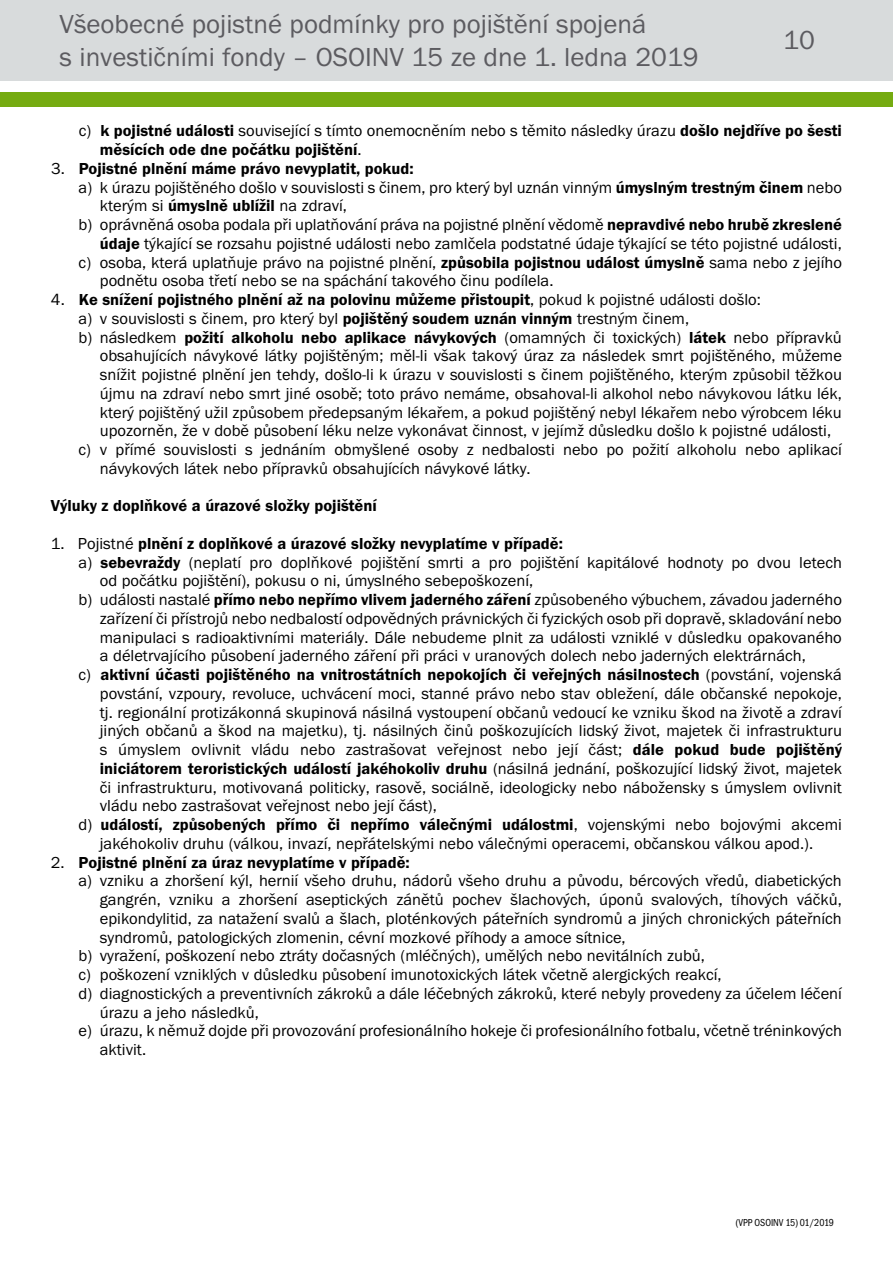
<style>
.page{position:relative;width:893px;height:1263px;background:#fff}
.page>*{position:absolute;margin:0;border:0;box-sizing:border-box;transform-origin:0 0}
.t1{font:27px/32.4px "Franklin Got Itc TOT Boo";color:#5c5b60}
.t2{font:16.5px/18.8px "Franklin Got Itc TOT Boo";color:#000;text-align:justify}
.t3{font:16.5px "Franklin Got Itc TOT Dem";color:#000}
.t4{font:10.5px "Franklin Got Itc TOT Boo Con";color:#000;scale:.96 1}
.s1{font-family:"Franklin Got Itc TOT Dem"}
.s2{font-family:"Franklin Got Itc TOT Boo"}
</style>
<div class="page">
<div style="left:0;top:0;width:893px;height:81px;background:#d8dbdc"></div>
<div style="left:0;top:92px;width:893px;height:15px;background:#75ab11"></div>
<h1 class="t1" style="left:60px;top:8px;width:641px">Všeobecné pojistné podmínky pro pojištění spojená<br>s investičními fondy – OSOINV 15 ze dne 1. ledna 2019</h1>
<h1 class="t1" style="left:783px;top:25px;width:33px">10</h1>
<p class="t2" style="left:79px;top:122px;width:765px">c) <span class="s1">k pojistné události</span> související s tímto onemocněním nebo s těmito následky úrazu <span class="s1">došlo nejdříve po šesti</span></p>
<p class="t3" style="left:100px;top:140px;width:263px">měsících ode dne počátku pojištění<span class="s2">.</span></p>
<p class="t3" style="left:51px;top:159px;width:364px"><span class="s2">3.</span> Pojistné plnění máme právo nevyplatit, pokud:</p>
<p class="t2" style="left:79px;top:178px;width:765px">a) k úrazu pojištěného došlo v souvislosti s činem, pro který byl uznán vinným <span class="s1">úmyslným trestným činem</span> nebo</p>
<p class="t2" style="left:100px;top:197px;width:249px">kterým si <span class="s1">úmyslně ublížil</span> na zdraví,</p>
<p class="t2" style="left:79px;top:216px;width:765px">b) oprávněná osoba podala při uplatňování práva na pojistné plnění vědomě <span class="s1">nepravdivé nebo hrubě zkreslené</span></p>
<p class="t2" style="left:100px;top:234px;width:743px"><span class="s1">údaje</span> týkající se rozsahu pojistné události nebo zamlčela podstatné údaje týkající se této pojistné události,</p>
<p class="t2" style="left:79px;top:253px;width:765px">c) osoba, která uplatňuje právo na pojistné plnění, <span class="s1">způsobila pojistnou událost úmyslně</span> sama nebo z jejího</p>
<p class="t2" style="left:100px;top:272px;width:455px">podnětu osoba třetí nebo se na spáchání takového činu podílela.</p>
<p class="t3" style="left:51px;top:290px;width:711px"><span class="s2">4.</span> Ke snížení pojistného plnění až na polovinu můžeme přistoupit<span class="s2">, pokud k pojistné události došlo:</span></p>
<p class="t2" style="left:79px;top:309px;width:612px">a) v souvislosti s činem, pro který byl <span class="s1">pojištěný soudem uznán vinným</span> trestným činem,</p>
<p class="t2" style="left:79px;top:328px;width:765px">b) následkem <span class="s1">požití alkoholu nebo aplikace návykových</span> (omamných či toxických) <span class="s1">látek</span> nebo přípravků</p>
<p class="t2" style="left:100px;top:347px;width:743px">obsahujících návykové látky pojištěným; měl-li však takový úraz za následek smrt pojištěného, můžeme</p>
<p class="t2" style="left:100px;top:365px;width:743px">snížit pojistné plnění jen tehdy, došlo-li k úrazu v souvislosti s činem pojištěného, kterým způsobil těžkou</p>
<p class="t2" style="left:100px;top:384px;width:743px">újmu na zdraví nebo smrt jiné osobě; toto právo nemáme, obsahoval-li alkohol nebo návykovou látku lék,</p>
<p class="t2" style="left:100px;top:403px;width:743px">který pojištěný užil způsobem předepsaným lékařem, a pokud pojištěný nebyl lékařem nebo výrobcem léku</p>
<p class="t2" style="left:100px;top:422px;width:733px">upozorněn, že v době působení léku nelze vykonávat činnost, v jejímž důsledku došlo k pojistné události,</p>
<p class="t2" style="left:79px;top:440px;width:765px">c) v přímé souvislosti s jednáním obmyšlené osoby z nedbalosti nebo po požití alkoholu nebo aplikací</p>
<p class="t2" style="left:100px;top:459px;width:432px">návykových látek nebo přípravků obsahujících návykové látky.</p>
<p class="t3" style="left:51px;top:497px;width:327px">Výluky z doplňkové a úrazové složky pojištění</p>
<p class="t3" style="left:51px;top:534px;width:513px"><span class="s2">1. Pojistné</span> plnění z doplňkové a úrazové složky nevyplatíme v případě:</p>
<p class="t2" style="left:79px;top:553px;width:765px">a) <span class="s1">sebevraždy</span> (neplatí pro doplňkové pojištění smrti a pro pojištění kapitálové hodnoty po dvou letech</p>
<p class="t2" style="left:100px;top:572px;width:435px">od počátku pojištění), pokusu o ni, úmyslného sebepoškození,</p>
<p class="t2" style="left:79px;top:590px;width:765px">b) události nastalé <span class="s1">přímo nebo nepřímo vlivem jaderného záření</span> způsobeného výbuchem, závadou jaderného</p>
<p class="t2" style="left:100px;top:609px;width:743px">zařízení či přístrojů nebo nedbalostí odpovědných právnických či fyzických osob při dopravě, skladování nebo</p>
<p class="t2" style="left:100px;top:628px;width:743px">manipulaci s radioaktivními materiály. Dále nebudeme plnit za události vzniklé v důsledku opakovaného</p>
<p class="t2" style="left:100px;top:647px;width:707px">a déletrvajícího působení jaderného záření při práci v uranových dolech nebo jaderných elektrárnách,</p>
<p class="t3" style="left:79px;top:665px;width:765px"><span class="s2">c)</span> aktivní účasti pojištěného na vnitrostátních nepokojích či veřejných násilnostech <span class="s2">(povstání, vojenská</span></p>
<p class="t2" style="left:100px;top:684px;width:744px">povstání, vzpoury, revoluce, uchvácení moci, stanné právo nebo stav obležení, dále občanské nepokoje, tj. regionální protizákonná skupinová násilná vystoupení občanů vedoucí ke vzniku škod na životě a zdraví jiných občanů a škod na majetku), tj. násilných činů poškozujících lidský život, majetek či infrastrukturu s úmyslem ovlivnit vládu nebo zastrašovat veřejnost nebo její část; <span class="s1">dále pokud bude pojištěný</span></p>
<p class="t3" style="left:100px;top:759px;width:743px">iniciátorem teroristických událostí jakéhokoliv druhu <span class="s2">(násilná jednání, poškozující lidský život, majetek</span></p>
<p class="t2" style="left:100px;top:778px;width:743px">či infrastrukturu, motivovaná politicky, rasově, sociálně, ideologicky nebo nábožensky s úmyslem ovlivnit vládu nebo zastrašovat veřejnost nebo její část),</p>
<p class="t3" style="left:79px;top:815px;width:765px"><span class="s2">d)</span> událostí, způsobených přímo či nepřímo válečnými událostmi<span class="s2">, vojenskými nebo bojovými akcemi</span></p>
<p class="t2" style="left:100px;top:834px;width:715px">jakéhokoliv druhu (válkou, invazí, nepřátelskými nebo válečnými operacemi, občanskou válkou apod.).</p>
<p class="t3" style="left:51px;top:853px;width:360px"><span class="s2">2.</span> Pojistné plnění za úraz nevyplatíme v případě:</p>
<p class="t2" style="left:79px;top:872px;width:765px">a) vzniku a zhoršení kýl, hernií všeho druhu, nádorů všeho druhu a původu, bércových vředů, diabetických</p>
<p class="t2" style="left:100px;top:890px;width:743px">gangrén, vzniku a zhoršení aseptických zánětů pochev šlachových, úponů svalových, tíhových váčků,</p>
<p class="t2" style="left:100px;top:909px;width:743px">epikondylitid, za natažení svalů a šlach, ploténkových páteřních syndromů a jiných chronických páteřních</p>
<p class="t2" style="left:100px;top:928px;width:527px">syndromů, patologických zlomenin, cévní mozkové příhody a amoce sítnice,</p>
<p class="t2" style="left:79px;top:947px;width:628px">b) vyražení, poškození nebo ztráty dočasných (mléčných), umělých nebo nevitálních zubů,</p>
<p class="t2" style="left:79px;top:965px;width:644px">c) poškození vzniklých v důsledku působení imunotoxických látek včetně alergických reakcí,</p>
<p class="t2" style="left:79px;top:984px;width:765px">d) diagnostických a preventivních zákroků a dále léčebných zákroků, které nebyly provedeny za účelem léčení</p>
<p class="t2" style="left:100px;top:1003px;width:161px">úrazu a jeho následků,</p>
<p class="t2" style="left:79px;top:1022px;width:765px">e) úrazu, k němuž dojde při provozování profesionálního hokeje či profesionálního fotbalu, včetně tréninkových</p>
<p class="t2" style="left:100px;top:1040px;width:48px">aktivit.</p>
<p class="t4" style="left:736px;top:1217px;width:104px">(VPP OSOINV 15) 01/2019</p>
</div>
